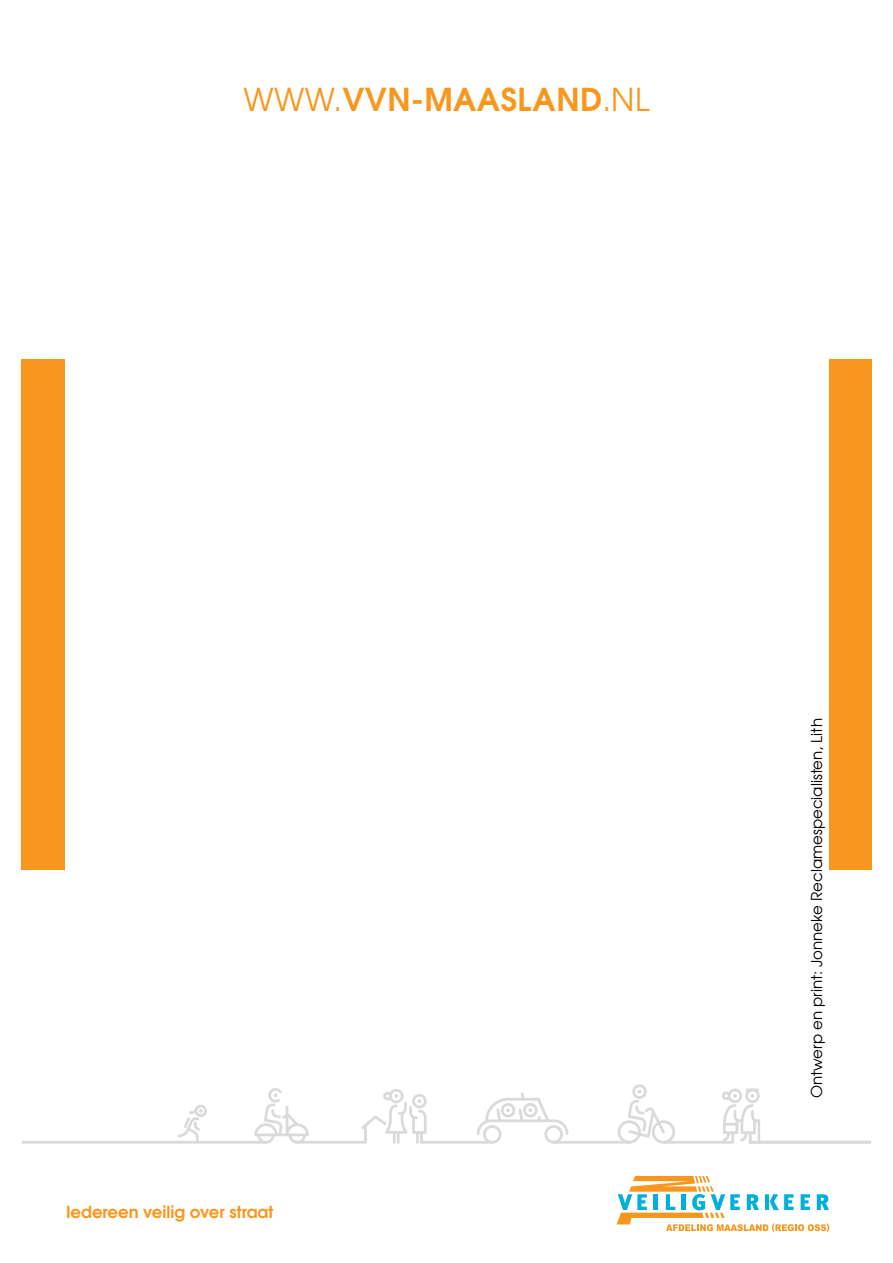
<style>
.page{position:relative;width:893px;height:1263px;background:#fff}
.page>*{position:absolute;margin:0;border:0;box-sizing:border-box;transform-origin:0 0}
.t1{font:700 31.5px "Te X Gyre Adventor";letter-spacing:.015em;color:#f8971d}
.t2{font:700 16.5px "Te X Gyre Adventor";color:#f8971d}
.t3{font:15px "Te X Gyre Adventor";color:#000}
.s1{font-weight:400}
</style>
<div class="page">
<div style="left:21px;top:359px;width:851px;height:510px;background:#f8971d"></div>
<div style="left:66px;top:349px;width:763px;height:526px;background:#fff"></div>
<svg style="left:617px;top:1176px;width:212px;height:56px"></svg>
<hr style="left:0;top:1141px;width:267px;height:3px;background:#d9dbdb">
<svg style="left:177px;top:1084px;width:694px;height:60px"></svg>
<div style="left:0;top:1094px;width:21px;height:93px;background:#fff"></div>
<h1 class="t1" style="left:243px;top:72px;width:408px"><span class="s1">WWW.</span>VVN-MAASLAND<span class="s1">.NL</span></h1>
<p class="t2" style="left:66px;top:1197px;width:209px">Iedereen veilig over straat</p>
<p class="t3" style="left:805px;top:1098px;width:381px;rotate:-90deg">Ontwerp en print: Jonneke Reclamespecialisten, Lith</p>
</div>
